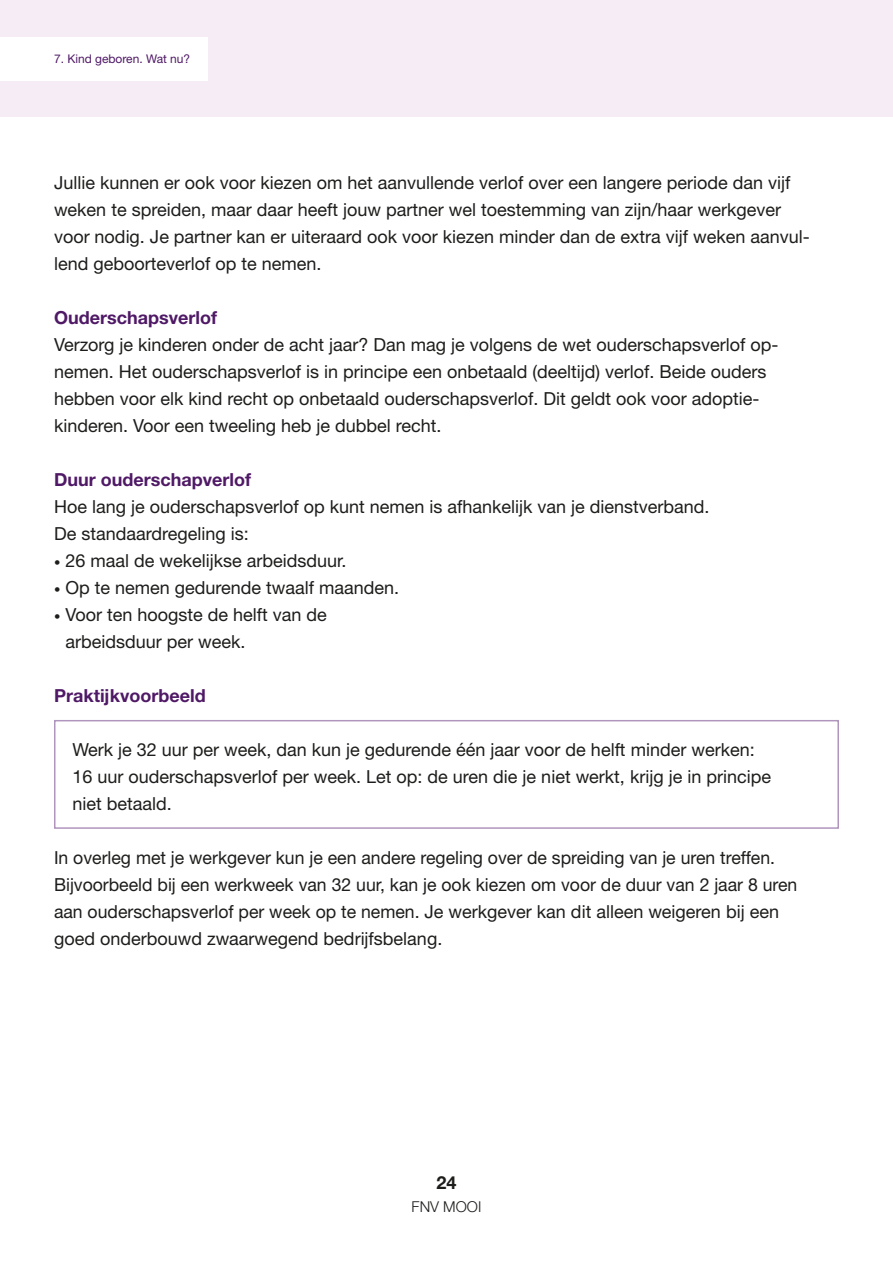
<style>
.page{position:relative;width:893px;height:1263px;background:#fff}
.page>*{position:absolute;margin:0;border:0;box-sizing:border-box;transform-origin:0 0}
.t1{font:18px/27px "Helvetica Neue LT Std";color:#1d1d1b}
.t2{font:700 18px "Helvetica Neue LT Std";color:#4f1966}
.t3{font:700 18px "Helvetica Neue LT Std";color:#1d1d1b}
.t4{font:300 15px "Helvetica Neue LT Std";color:#1d1d1b}
.t5{font:12px "Helvetica Neue LT Std";color:#4f1966}
.s1{font-size:12.75px}
</style>
<div class="page">
<div style="left:0;top:0;width:893px;height:117px;background:#f5ecf6"></div>
<div style="left:54px;top:720px;width:785px;height:109px;border:2px solid #b096bf"></div>
<div style="left:0;top:37px;width:207px;height:43px;background:#fff"></div>
<p class="t5" style="left:54px;top:51px;width:138px">7. Kind geboren. Wat nu?</p>
<p class="t1" style="left:54px;top:169px;width:757px">Jullie kunnen er ook voor kiezen om het aanvullende verlof over een langere periode dan vijf weken te spreiden, maar daar heeft jouw partner wel toestemming van zijn/haar werkgever voor nodig. Je partner kan er uiteraard ook voor kiezen minder dan de extra vijf weken aanvul&shy;lend geboorteverlof op te nemen.</p>
<p class="t2" style="left:54px;top:306px;width:165px">Ouderschapsverlof</p>
<p class="t1" style="left:54px;top:331px;width:724px">Verzorg je kinderen onder de acht jaar? Dan mag je volgens de wet ouderschapsverlof op&shy;nemen. Het ouderschapsverlof is in principe een onbetaald (deeltijd) verlof. Beide ouders hebben voor elk kind recht op onbetaald ouderschapsverlof. Dit geldt ook voor adoptie&shy;kinderen. Voor een tweeling heb je dubbel recht.</p>
<p class="t2" style="left:54px;top:468px;width:199px">Duur ouderschapverlof</p>
<p class="t1" style="left:54px;top:493px;width:657px">Hoe lang je ouderschapsverlof op kunt nemen is afhankelijk van je dienstverband.<br>De standaardregeling is:</p>
<p class="t1" style="left:54px;top:547px;width:294px"><span class="s1">•</span> 26 maal de wekelijkse arbeidsduur.</p>
<p class="t1" style="left:54px;top:574px;width:347px"><span class="s1">•</span> Op te nemen gedurende twaalf maanden.</p>
<p class="t1" style="left:65px;top:601px;width:263px;text-indent:-11px"><span class="s1">•</span> Voor ten hoogste de helft van de arbeidsduur per week.</p>
<p class="t2" style="left:54px;top:684px;width:153px">Praktijkvoorbeeld</p>
<p class="t1" style="left:73px;top:736px;width:700px">Werk je 32 uur per week, dan kun je gedurende één jaar voor de helft minder werken:<br>16 uur ouderschapsverlof per week. Let op: de uren die je niet werkt, krijg je in principe niet betaald.</p>
<p class="t1" style="left:54px;top:844px;width:745px">In overleg met je werkgever kun je een andere regeling over de spreiding van je uren treffen.<br>Bijvoorbeeld bij een werkweek van 32 uur, kan je ook kiezen om voor de duur van 2 jaar 8 uren aan ouderschapsverlof per week op te nemen. Je werkgever kan dit alleen weigeren bij een goed onderbouwd zwaarwegend bedrijfsbelang.</p>
<p class="t3" style="left:436px;top:1171px;width:22px">24</p>
<p class="t4" style="left:412px;top:1197px;width:71px">FNV MOOI</p>
</div>
